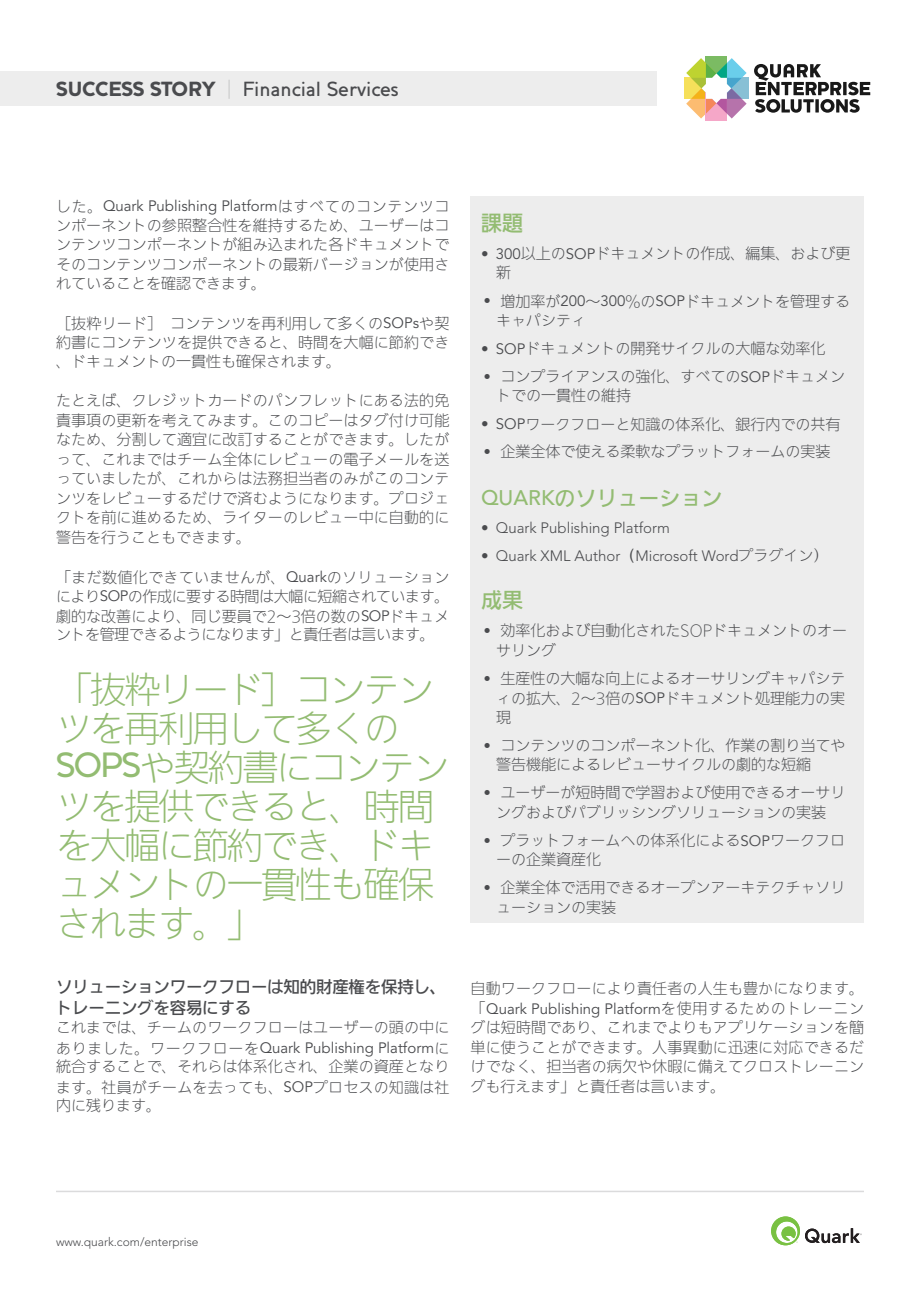
<style>
.page{position:relative;width:920px;height:1290px;background:#fff}
.page>*{position:absolute;margin:0;border:0;box-sizing:border-box;transform-origin:0 0}
.t1{font:300 36px/39px "Iwa UD Go Hon Pro";letter-spacing:-.05em;color:#93bc72}
.t2{font:500 21px "Houschka";color:#4a4b4e}
.t3{font:500 21px "Iwa UD Go Hon Pro";color:#93bc72}
.t4{font:500 16.5px/21px "Iwa UD Go Hon Pro";letter-spacing:-.015em;color:#4a4b4e}
.t5{font:300 15px/19.5px "Iwa UD Go Hon Pro";color:#4a4b4e;text-align:justify}
.t6{font:15px "Avenir";color:#4a4b4e}
.t7{font:300 15px "Avenir";color:#4a4b4e}
.t8{font:300 12px "Avenir";color:#4a4b4e}
.s1{font-weight:900}
.s2{font-weight:100}
.s3{font-family:"Iwa UD Go Hon Pro";font-weight:300}
.s4{font-family:"Avenir";font-weight:400}
.s5{font-family:"Houschka";font-weight:500}
.s6{font-family:"Avenir"}
.s7{font-family:"ST Heiti";font-weight:400}
.s8{font-family:"Iwa UD Go Hon Pro"}
.s9{font-family:"Hira Min Pro W3";font-weight:400}
</style>
<div class="page">
<div style="left:0;top:71px;width:657px;height:34px;background:#ededed"></div>
<svg style="left:771px;top:1216px;width:91px;height:29px"></svg>
<div style="left:684px;top:78px;width:33px;height:21px;background:#f6e05a"></div>
<div style="left:716px;top:78px;width:33px;height:21px;background:#88c0d5"></div>
<div style="left:706px;top:56px;width:21px;height:32px;background:#7bbb63"></div>
<div style="left:706px;top:88px;width:21px;height:32px;background:#f5a7c8"></div>
<svg style="left:686px;top:58px;width:61px;height:61px"></svg>
<svg style="left:754px;top:64px;width:116px;height:49px"></svg>
<hr style="left:56px;top:1191px;width:808px;height:1px;background:#dbdbdc">
<div style="left:471px;top:196px;width:393px;height:727px;background:#ededed"></div>
<h2 class="t2" style="left:56px;top:77px;width:344px"><span class="s1">SUCCESS STORY</span> <span class="s2">|</span> Financial Services</h2>
<p class="t6" style="left:56px;top:197px;width:395px"><span class="s3">した。</span>Quark Publishing Platform<span class="s3">はすべてのコンテンツコ</span></p>
<p class="t5" style="left:56px;top:216px;width:395px">ンポーネントの参照整合性を維持するため、ユーザーはコンテンツコンポーネントが組み込まれた各ドキュメントでそのコンテンツコンポーネントの最新バージョンが使用されていることを確認できます。</p>
<p class="t5" style="left:56px;top:314px;width:395px">［抜粋リード］コンテンツを再利用して多くの<span class="s4">SOPs</span>や契約書にコンテンツを提供できると、時間を大幅に節約でき、ドキュメントの一貫性も確保されます。</p>
<p class="t5" style="left:56px;top:392px;width:395px">たとえば、クレジットカードのパンフレットにある法的免責事項の更新を考えてみます。このコピーはタグ付け可能なため、分割して適宜に改訂することができます。したがって、これまではチーム全体にレビューの電子メールを送っていましたが、これからは法務担当者のみがこのコンテンツをレビューするだけで済むようになります。プロジェクトを前に進めるため、ライターのレビュー中に自動的に警告を行うこともできます。</p>
<p class="t5" style="left:56px;top:568px;width:395px">「まだ数値化できていませんが、<span class="s4">Quark</span>のソリューションにより<span class="s4">SOP</span>の作成に要する時間は大幅に短縮されています。劇的な改善により、同じ要員で2～3倍の数の<span class="s4">SOP</span>ドキュメントを管理できるようになります」と責任者は言います。</p>
<h1 class="t1" style="left:56px;top:671px;width:395px">「抜粋リード］コンテンツを再利用して多くの<br><span class="s5">SOPS</span>や契約書にコンテンツを提供できると、時間を大幅に節約でき、ドキュメントの一貫性も確保されます。」</h1>
<p class="t4" style="left:56px;top:976px;width:392px">ソリューションワークフローは知的財産権を保持し、トレーニングを容易にする</p>
<p class="t5" style="left:56px;top:1019px;width:395px">これまでは、チームのワークフローはユーザーの頭の中に</p>
<p class="t6" style="left:56px;top:1039px;width:395px"><span class="s3">ありました。ワークフローを</span>Quark Publishing Platform<span class="s3">に</span></p>
<p class="t5" style="left:56px;top:1058px;width:395px">統合することで、それらは体系化され、企業の資産となります。社員がチームを去っても、<span class="s4">SOP</span>プロセスの知識は社内に残ります。</p>
<h2 class="t3" style="left:481px;top:207px;width:43px">課題</h2>
<p class="t5" style="left:496px;top:245px;width:356px;line-height:18.9px;text-indent:-15px"><span class="s4">• 300</span>以上の<span class="s4">SOP</span>ドキュメントの作成、編集、および更新</p>
<p class="t5" style="left:496px;top:292px;width:356px;line-height:18.9px;text-indent:-15px">• 増加率が<span class="s4">200</span>～<span class="s4">300</span>％の<span class="s4">SOP</span>ドキュメントを管理するキャパシティ</p>
<p class="t5" style="left:481px;top:340px;width:346px"><span class="s4">• SOP</span>ドキュメントの開発サイクルの大幅な効率化</p>
<p class="t5" style="left:496px;top:368px;width:351px;line-height:18.9px;text-indent:-15px">• コンプライアンスの強化、すべての<span class="s4">SOP</span>ドキュメントでの一貫性の維持</p>
<p class="t5" style="left:481px;top:415px;width:361px"><span class="s4">• SOP</span>ワークフローと知識の体系化、銀行内での共有</p>
<p class="t5" style="left:481px;top:442px;width:351px">• 企業全体で使える柔軟なプラットフォームの実装</p>
<h2 class="t3" style="left:481px;top:482px;width:243px"><span class="s6">QUARK</span>のソリューション</h2>
<p class="t7" style="left:481px;top:519px;width:190px">• Quark Publishing Platform</p>
<p class="t7" style="left:481px;top:547px;width:349px">• Quark XML Author<span class="s7">（</span>Microsoft Word<span class="s8">プラグイン</span><span class="s9">）</span></p>
<h2 class="t3" style="left:481px;top:585px;width:43px">成果</h2>
<p class="t5" style="left:496px;top:622px;width:353px;text-indent:-15px">• 効率化および自動化されたSOPドキュメントのオーサリング</p>
<p class="t5" style="left:496px;top:669px;width:351px;text-indent:-15px">• 生産性の大幅な向上によるオーサリングキャパシティの拡大、2～3倍の<span class="s4">SOP</span>ドキュメント処理能力の実現</p>
<p class="t5" style="left:496px;top:736px;width:351px;text-indent:-15px">• コンテンツのコンポーネント化、作業の割り当てや警告機能によるレビューサイクルの劇的な短縮</p>
<p class="t5" style="left:481px;top:784px;width:366px;text-align:center">• ユーザーが短時間で学習および使用できるオーサリングおよびパブリッシングソリューションの実装</p>
<p class="t5" style="left:496px;top:832px;width:351px;line-height:18.9px;text-indent:-15px">• プラットフォームへの体系化による<span class="s4">SOP</span>ワークフローの企業資産化</p>
<p class="t5" style="left:496px;top:879px;width:351px;text-indent:-15px">• 企業全体で活用できるオープンアーキテクチャソリューションの実装</p>
<p class="t5" style="left:471px;top:979px;width:395px">自動ワークフローにより責任者の人生も豊かになります。</p>
<p class="t6" style="left:471px;top:999px;width:395px"><span class="s3">「</span>Quark Publishing Platform<span class="s3">を使用するためのトレーニン</span></p>
<p class="t5" style="left:471px;top:1018px;width:395px">グは短時間であり、これまでよりもアプリケーションを簡単に使うことができます。人事異動に迅速に対応できるだけでなく、担当者の病欠や休暇に備えてクロストレーニングも行えます」と責任者は言います。</p>
<p class="t8" style="left:56px;top:1234px;width:144px">www.quark.com/enterprise</p>
</div>
